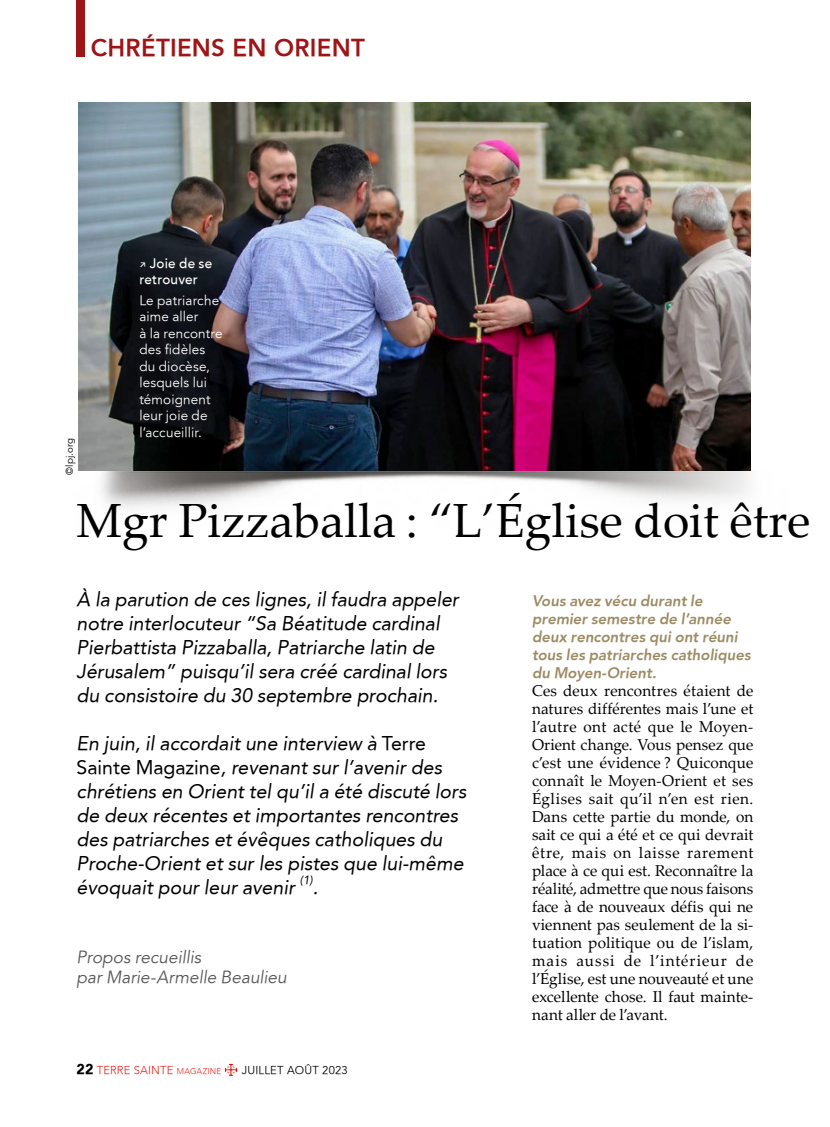
<style>
.page{position:relative;width:830px;height:1127px;background:#fff}
.page>*{position:absolute;margin:0;border:0;box-sizing:border-box;transform-origin:0 0}
.t1{font:48px "Palatino Linotype";color:#000}
.t2{font:800 24px "Avenir";letter-spacing:.01em;color:#9d1516}
.t3{font:italic 19.5px/24px "Avenir";color:#000}
.t4{font:italic 17.25px/19.5px "Avenir";color:#575756}
.t5{font:15.75px/18px "Palatino Linotype";color:#000;text-align:justify}
.t6{font:italic 800 15px/18px "Avenir";color:#9c8b63}
.t7{font:300 13.5px/16.5px "Avenir 45";letter-spacing:.01em;color:#fff}
.t8{font:500 13.5px/16.5px "Avenir";letter-spacing:.015em;color:#fff}
.t9{font:italic 11.7px "Avenir";color:#000}
.t10{font:300 11.25px "Avenir";letter-spacing:.02em;color:#e3231d}
.t11{font:300 11.25px "Avenir 45";letter-spacing:.02em;color:#000}
.t12{font:300 9.75px "Avenir 45";color:#000}
.s1{font-family:"Alegreya Sans"}
.s2{font-style:normal}
.s3{font-weight:900;font-size:14.25px;color:#000}
.s4{font-size:8.25px}
</style>
<div class="page">
<svg style="left:225px;top:1064px;width:12px;height:12px"></svg>
<img style="left:101px;top:470px;width:650px;height:38px">
<img style="left:78px;top:102px;width:672px;height:369px">
<div style="left:77px;top:0;width:8px;height:56px;background:#9d1516"></div>
<h2 class="t2" style="left:91px;top:34px;width:275px">CHRÉTIENS EN ORIENT</h2>
<p class="t12" style="left:64px;top:475px;width:39px;rotate:-90deg">©lpj.org</p>
<p class="t8" style="left:139px;top:255px;width:74px"><span class="s1">↗</span> Joie de se retrouver</p>
<p class="t7" style="left:139px;top:292px;width:85px">Le patriarche aime aller<br>à la rencontre des fidèles du diocèse, lesquels lui témoignent leur joie de l’accueillir.</p>
<h1 class="t1" style="left:77px;top:486px;width:735px">Mgr Pizzaballa : “L’Église doit être</h1>
<p class="t3" style="left:77px;top:587px;width:383px">À la parution de ces lignes, il faudra appeler notre interlocuteur “Sa Béatitude cardinal Pierbattista Pizzaballa, Patriarche latin de Jérusalem” puisqu’il sera créé cardinal lors du consistoire du 30 septembre prochain.</p>
<p class="t3" style="left:77px;top:731px;width:391px">En juin, il accordait une interview à <span class="s2">Terre Sainte Magazine</span>, revenant sur l’avenir des chrétiens en Orient tel qu’il a été discuté lors de deux récentes et importantes rencontres des patriarches et évêques catholiques du Proche-Orient et sur les pistes que lui-même évoquait pour leur avenir</p>
<p class="t9" style="left:299px;top:873px;width:15px">(1)</p>
<p class="t3" style="left:312px;top:875px;width:7px">.</p>
<p class="t4" style="left:77px;top:948px;width:212px">Propos recueillis<br>par Marie-Armelle Beaulieu</p>
<p class="t10" style="left:77px;top:1064px;width:146px"><span class="s3">22</span> TERRE SAINTE <span class="s4">MAGAZINE</span></p>
<p class="t11" style="left:242px;top:1064px;width:107px">Jui llet août 2023</p>
<p class="t6" style="left:531px;top:592px;width:220px">Vous avez vécu durant le premier semestre de l’année deux rencontres qui ont réuni tous les patriarches catholiques du Moyen-Orient.</p>
<p class="t5" style="left:531px;top:681px;width:223px">Ces deux rencontres étaient de natures différentes mais l’une et l’autre ont acté que le Moyen-Orient change. Vous pensez que c’est une évidence ? Quiconque connaît le Moyen-Orient et ses Églises sait qu’il n’en est rien.<br>Dans cette partie du monde, on sait ce qui a été et ce qui devrait être, mais on laisse rarement place à ce qui est. Reconnaître la réalité, admettre que nous faisons face à de nouveaux défis qui ne viennent pas seulement de la si&shy;tuation politique ou de l’islam, mais aussi de l’intérieur de l’Église, est une nouveauté et une excellente chose. Il faut mainte&shy;nant aller de l’avant.</p>
</div>
